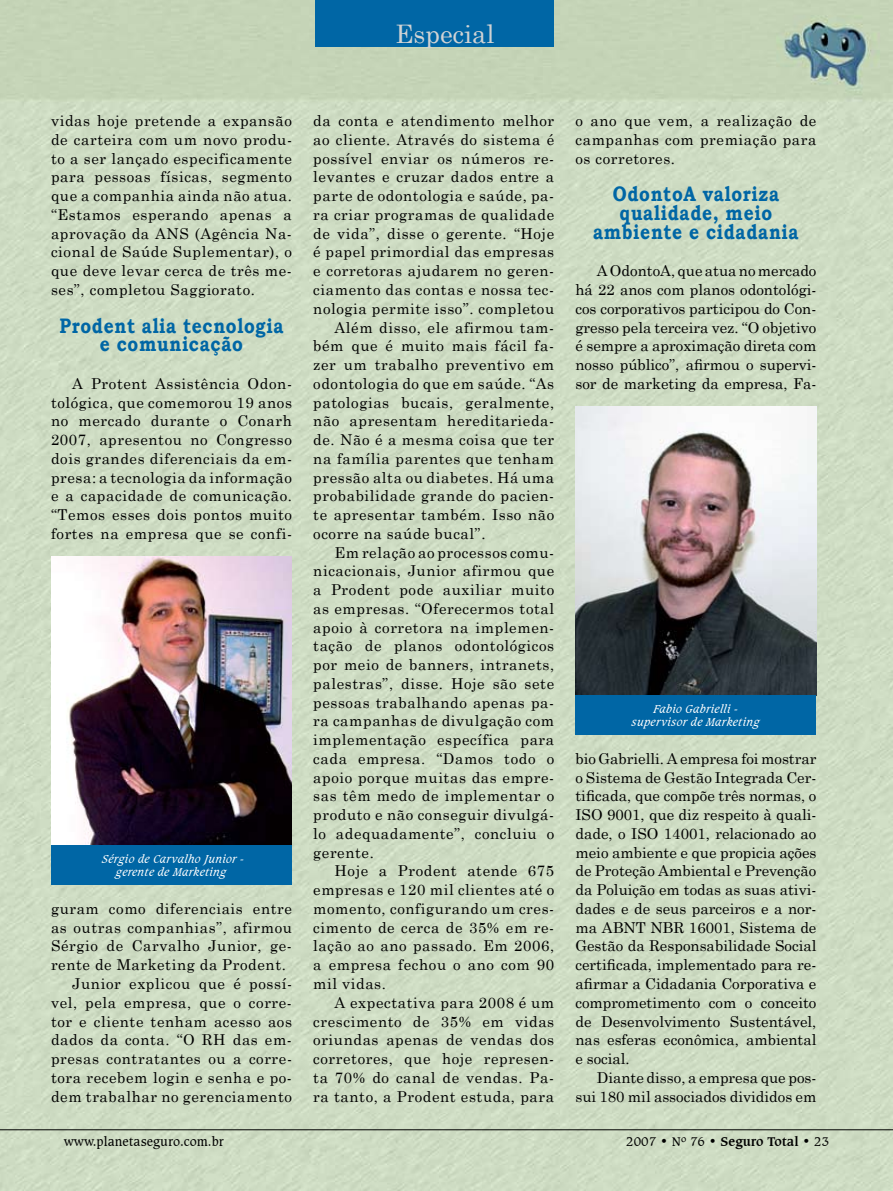
<style>
.page{position:relative;width:893px;height:1191px;background:#fff}
.page>*{position:absolute;margin:0;border:0;box-sizing:border-box;transform-origin:0 0}
.t1{font:25.5px "Century Schoolbook";color:#d1d3d4}
.t2{font:700 21px/18.8px "Bookman Old Style";letter-spacing:.04em;color:#0066a5;text-align:center;scale:.83 1}
.t3{font:15px/18.8px "Century Schoolbook";letter-spacing:.04em;color:#000;text-align:justify}
.t4{font:15px/18.8px "Century Schoolbook";color:#000;text-align:right}
.t5{font:13.5px "Caxton BT";color:#000}
.t6{font:italic 12.3px/13.5px "Caxton BT";letter-spacing:.03em;color:#fff;text-align:center;scale:.94 1}
.s1{font-weight:700}
</style>
<div class="page">
<img style="left:0;top:0;width:893px;height:1191px">
<hr style="left:0;top:1129px;width:893px;height:1px;background:#000">
<img style="left:51px;top:556px;width:241px;height:289px">
<div style="left:51px;top:845px;width:241px;height:39px;background:#0066a5"></div>
<img style="left:575px;top:406px;width:241px;height:289px">
<div style="left:575px;top:695px;width:241px;height:39px;background:#0066a5"></div>
<div style="left:315px;top:0;width:239px;height:47px;background:#0066a5"></div>
<h1 class="t1" style="left:395px;top:12px;width:101px">Especial</h1>
<p class="t3" style="left:51px;top:110px;width:242px">vidas hoje pretende a expansão de carteira com um novo produ&shy;to a ser lançado especificamente para pessoas físicas, segmento que a companhia ainda não atua. “Estamos esperando apenas a aprovação da ANS (Agência Na&shy;cional de Saúde Suplementar), o que deve levar cerca de três me&shy;ses”, completou Saggiorato.</p>
<h2 class="t2" style="left:59px;top:316px;width:271px">Prodent alia tecnologia e comunicação</h2>
<p class="t3" style="left:51px;top:373px;width:242px;text-indent:21px">A Protent Assistência Odon&shy;tológica, que comemorou 19 anos no mercado durante o Conarh 2007, apresentou no Congresso dois grandes diferenciais da em&shy;presa: a tecnologia da informação e a capacidade de comunicação. “Temos esses dois pontos muito fortes na empresa que se confi-</p>
<p class="t6" style="left:102px;top:852px;width:153px">Sérgio de Carvalho Junior - gerente de Marketing</p>
<p class="t3" style="left:51px;top:898px;width:242px">guram como diferenciais entre</p>
<p class="t3" style="left:51px;top:916px;width:242px">as outras companhias”, afirmou</p>
<p class="t3" style="left:51px;top:935px;width:242px">Sérgio de Carvalho Junior, ge-</p>
<p class="t3" style="left:51px;top:954px;width:236px">rente de Marketing da Prodent.</p>
<p class="t3" style="left:72px;top:973px;width:221px">Junior explicou que é possí-</p>
<p class="t3" style="left:51px;top:991px;width:242px">vel, pela empresa, que o corre-</p>
<p class="t3" style="left:51px;top:1010px;width:242px">tor e cliente tenham acesso aos</p>
<p class="t3" style="left:51px;top:1029px;width:242px">dados da conta. “O RH das em-</p>
<p class="t3" style="left:51px;top:1048px;width:242px">presas contratantes ou a corre-</p>
<p class="t3" style="left:51px;top:1066px;width:242px">tora recebem login e senha e po-</p>
<p class="t3" style="left:51px;top:1085px;width:242px">dem trabalhar no gerenciamento</p>
<p class="t3" style="left:313px;top:110px;width:242px">da conta e atendimento melhor</p>
<p class="t3" style="left:313px;top:129px;width:242px">ao cliente. Através do sistema é</p>
<p class="t3" style="left:313px;top:148px;width:242px">possível enviar os números re-</p>
<p class="t3" style="left:313px;top:166px;width:242px">levantes e cruzar dados entre a</p>
<p class="t3" style="left:313px;top:185px;width:242px">parte de odontologia e saúde, pa-</p>
<p class="t3" style="left:313px;top:204px;width:242px">ra criar programas de qualidade</p>
<p class="t3" style="left:313px;top:223px;width:242px">de vida”, disse o gerente. “Hoje</p>
<p class="t3" style="left:313px;top:241px;width:242px">é papel primordial das empresas</p>
<p class="t3" style="left:313px;top:260px;width:242px">e corretoras ajudarem no geren-</p>
<p class="t3" style="left:313px;top:279px;width:242px">ciamento das contas e nossa tec-</p>
<p class="t3" style="left:313px;top:298px;width:242px">nologia permite isso”. completou</p>
<p class="t3" style="left:334px;top:316px;width:221px">Além disso, ele afirmou tam-</p>
<p class="t3" style="left:313px;top:335px;width:242px">bém que é muito mais fácil fa-</p>
<p class="t3" style="left:313px;top:354px;width:242px">zer um trabalho preventivo em</p>
<p class="t3" style="left:313px;top:373px;width:242px">odontologia do que em saúde. “As</p>
<p class="t3" style="left:313px;top:391px;width:242px">patologias bucais, geralmente,</p>
<p class="t3" style="left:313px;top:410px;width:242px">não apresentam hereditarieda-</p>
<p class="t3" style="left:313px;top:429px;width:242px">de. Não é a mesma coisa que ter</p>
<p class="t3" style="left:313px;top:448px;width:242px">na família parentes que tenham</p>
<p class="t3" style="left:313px;top:466px;width:242px">pressão alta ou diabetes. Há uma</p>
<p class="t3" style="left:313px;top:485px;width:242px">probabilidade grande do pacien-</p>
<p class="t3" style="left:313px;top:504px;width:242px">te apresentar também. Isso não</p>
<p class="t3" style="left:313px;top:523px;width:174px">ocorre na saúde bucal”.</p>
<p class="t3" style="left:334px;top:541px;width:221px">Em relação ao processos comu-</p>
<p class="t3" style="left:313px;top:560px;width:242px">nicacionais, Junior afirmou que</p>
<p class="t3" style="left:313px;top:579px;width:242px">a Prodent pode auxiliar muito</p>
<p class="t3" style="left:313px;top:598px;width:242px">as empresas. “Oferecermos total</p>
<p class="t3" style="left:313px;top:616px;width:242px">apoio à corretora na implemen-</p>
<p class="t3" style="left:313px;top:635px;width:242px">tação de planos odontológicos</p>
<p class="t3" style="left:313px;top:654px;width:242px">por meio de banners, intranets,</p>
<p class="t3" style="left:313px;top:673px;width:242px">palestras”, disse. Hoje são sete</p>
<p class="t3" style="left:313px;top:691px;width:242px">pessoas trabalhando apenas pa-</p>
<p class="t3" style="left:313px;top:710px;width:242px">ra campanhas de divulgação com</p>
<p class="t3" style="left:313px;top:729px;width:242px">implementação específica para</p>
<p class="t3" style="left:313px;top:748px;width:242px">cada empresa. “Damos todo o</p>
<p class="t3" style="left:313px;top:766px;width:242px">apoio porque muitas das empre-</p>
<p class="t3" style="left:313px;top:785px;width:242px">sas têm medo de implementar o</p>
<p class="t3" style="left:313px;top:804px;width:242px">produto e não conseguir divulgá-</p>
<p class="t3" style="left:313px;top:823px;width:242px">lo adequadamente”, concluiu o</p>
<p class="t3" style="left:313px;top:841px;width:62px">gerente.</p>
<p class="t3" style="left:334px;top:860px;width:221px">Hoje a Prodent atende 675</p>
<p class="t3" style="left:313px;top:879px;width:242px">empresas e 120 mil clientes até o</p>
<p class="t3" style="left:313px;top:898px;width:242px">momento, configurando um cres-</p>
<p class="t3" style="left:313px;top:916px;width:242px">cimento de cerca de 35% em re-</p>
<p class="t3" style="left:313px;top:935px;width:242px">lação ao ano passado. Em 2006,</p>
<p class="t3" style="left:313px;top:954px;width:242px">a empresa fechou o ano com 90</p>
<p class="t3" style="left:313px;top:973px;width:74px">mil vidas.</p>
<p class="t3" style="left:334px;top:991px;width:221px">A expectativa para 2008 é um</p>
<p class="t3" style="left:313px;top:1010px;width:242px">crescimento de 35% em vidas</p>
<p class="t3" style="left:313px;top:1029px;width:242px">oriundas apenas de vendas dos</p>
<p class="t3" style="left:313px;top:1048px;width:242px">corretores, que hoje represen-</p>
<p class="t3" style="left:313px;top:1066px;width:242px">ta 70% do canal de vendas. Pa-</p>
<p class="t3" style="left:313px;top:1085px;width:242px">ra tanto, a Prodent estuda, para</p>
<p class="t3" style="left:575px;top:110px;width:242px">o ano que vem, a realização de campanhas com premiação para os corretores.</p>
<h2 class="t2" style="left:593px;top:184px;width:249px">OdontoA valoriza qualidade, meio ambiente e cidadania</h2>
<p class="t3" style="left:575px;top:260px;width:242px;text-indent:21px">A OdontoA, que atua no mercado há 22 anos com planos odontológi&shy;cos corporativos participou do Con&shy;gresso pela terceira vez. “O objetivo é sempre a aproximação direta com nosso público”, afirmou o supervi&shy;sor de marketing da empresa, Fa-</p>
<p class="t6" style="left:632px;top:702px;width:138px">Fabio Gabrielli - supervisor de Marketing</p>
<p class="t3" style="left:575px;top:748px;width:242px">bio Gabrielli. A empresa foi mostrar o Sistema de Gestão Integrada Cer&shy;tificada, que compõe três normas, o ISO 9001, que diz respeito à quali&shy;dade, o ISO 14001, relacionado ao meio ambiente e que propicia ações de Proteção Ambiental e Prevenção da Poluição em todas as suas ativi&shy;dades e de seus parceiros e a nor&shy;ma ABNT NBR 16001, Sistema de Gestão da Responsabilidade Social certificada, implementado para re&shy;afirmar a Cidadania Corporativa e comprometimento com o conceito de Desenvolvimento Sustentável, nas esferas econômica, ambiental e social.</p>
<p class="t4" style="left:575px;top:1066px;width:242px">Diante disso, a empresa que pos&shy;sui 180 mil associados divididos em</p>
<p class="t5" style="left:64px;top:1133px;width:162px">www.planetaseguro.com.br</p>
<p class="t5" style="left:626px;top:1133px;width:204px">2007 • Nº 76 • <span class="s1">Seguro Total</span> • 23</p>
</div>
